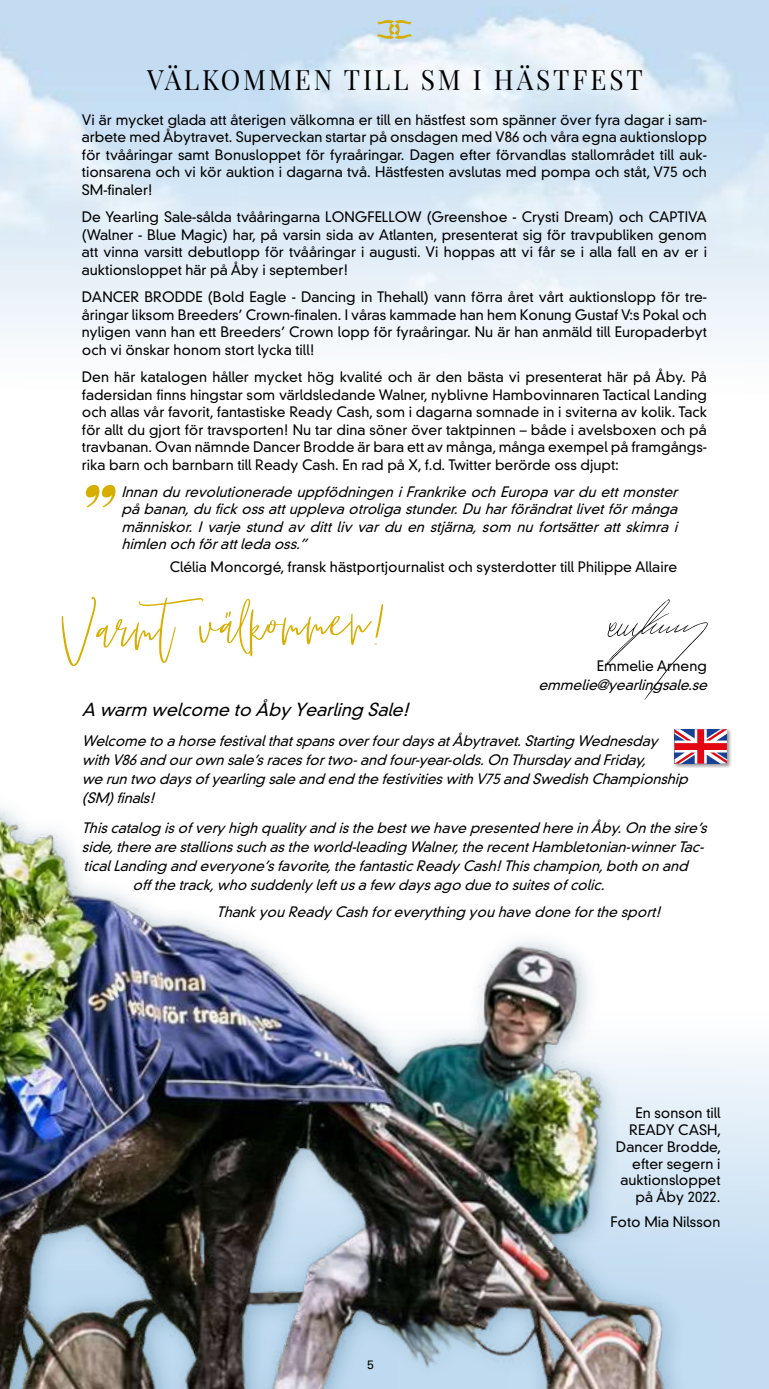
<style>
.page{position:relative;width:769px;height:1389px;background:#fff}
.page>*{position:absolute;margin:0;border:0;box-sizing:border-box;transform-origin:0 0}
.t1{font:91.35px "Puzzled";color:#d7ae00}
.t2{font:italic 700 81.73px "Playfair Display";color:#d7ae00}
.t3{font:28px "Playfair Display";letter-spacing:.11em;color:#000;scale:.94 1}
.t4{font:italic 300 17.5px "DIN Neuzeit Grotesk Std";color:#000}
.t5{font:300 14px/17.5px "DIN Neuzeit Grotesk Std";color:#000;text-align:justify}
.t6{font:italic 300 14px/17.5px "DIN Neuzeit Grotesk Std";color:#000;text-align:justify}
.t7{font:12.25px "Univers LT Std";color:#000}
</style>
<div class="page">
<svg style="left:0;top:0;width:769px;height:346px;background:#dbeaf6"></svg>
<img style="left:0;top:807px;width:769px;height:582px">
<svg style="left:377px;top:20px;width:35px;height:19px"></svg>
<div style="left:672px;top:728px;width:59px;height:40px;background:#000;opacity:.45"></div>
<svg style="left:674px;top:729px;width:53px;height:35px"></svg>
<svg style="left:225px;top:611px;width:6px;height:7px"></svg>
<svg style="left:606px;top:599px;width:102px;height:101px"></svg>
<h3 class="t3" style="left:147px;top:62px;width:529px">VÄLKOMMEN TILL SM I HÄSTFEST</h3>
<p class="t5" style="left:82px;top:111px;width:627px">Vi är mycket glada att återigen välkomna er till en hästfest som spänner över fyra dagar i sam&shy;arbete med Åbytravet. Superveckan startar på onsdagen med V86 och våra egna auktionslopp för tvååringar samt Bonusloppet för fyraåringar. Dagen efter förvandlas stallområdet till auk&shy;tionsarena och vi kör auktion i dagarna två. Hästfesten avslutas med pompa och ståt, V75 och SM-finaler!</p>
<p class="t5" style="left:82px;top:208px;width:627px">De Yearling Sale-sålda tvååringarna LONGFELLOW (Greenshoe - Crysti Dream) och CAPTIVA (Walner - Blue Magic) har, på varsin sida av Atlanten, presenterat sig för travpubliken genom att vinna varsitt debutlopp för tvååringar i augusti. Vi hoppas att vi får se i alla fall en av er i auktionsloppet här på Åby i september!</p>
<p class="t5" style="left:82px;top:288px;width:627px">DANCER BRODDE (Bold Eagle - Dancing in Thehall) vann förra året vårt auktionslopp för tre&shy;åringar liksom Breeders’ Crown-finalen. I våras kammade han hem Konung Gustaf V:s Pokal och nyligen vann han ett Breeders’ Crown lopp för fyraåringar. Nu är han anmäld till Europaderbyt och vi önskar honom stort lycka till!</p>
<p class="t5" style="left:82px;top:368px;width:627px">Den här katalogen håller mycket hög kvalité och är den bästa vi presenterat här på Åby. På fadersidan finns hingstar som världsledande Walner, nyblivne Hambovinnaren Tactical Landing och allas vår favorit, fantastiske Ready Cash, som i dagarna somnade in i sviterna av kolik. Tack för allt du gjort för travsporten! Nu tar dina söner över taktpinnen – både i avelsboxen och på travbanan. Ovan nämnde Dancer Brodde är bara ett av många, många exempel på framgångs&shy;rika barn och barnbarn till Ready Cash. En rad på X, f.d. Twitter berörde oss djupt:</p>
<p class="t6" style="left:122px;top:483px;width:562px">Innandurevolutionerade uppfödningeniFrankrike ochEuropavarduettmonster påbanan,dufickossattupplevaotroligastunder.Duharförändratlivetförmånga människor. I varje stund av ditt liv var du en stjärna,som nu fortsätter att skimra i himlenochförattledaoss.”</p>
<p class="t5" style="left:170px;top:558px;width:509px">Clélia Moncorgé, fransk hästportjournalist och systerdotter till Philippe Allaire</p>
<h2 class="t2" style="left:74px;top:459px;width:39px">”</h2>
<h1 class="t1" style="left:61px;top:589px;width:327px;rotate:-2deg">Varmt valkommen!</h1>
<p class="t5" style="left:597px;top:657px;width:112px">Emmelie Arneng</p>
<p class="t6" style="left:538px;top:676px;width:175px">emmelie@yearlingsale.se</p>
<p class="t4" style="left:82px;top:700px;width:334px">A warm welcome to ÅbyYearling Sale!</p>
<p class="t6" style="left:82px;top:731px;width:612px;line-height:19.2px;text-align:left">Welcome to ahorse festivalthatspansoverfourdaysatÅbytravet.Starting Wednesday withV86and ourownsale’sracesfortwo-and four-year-olds.OnThursdayand Friday,<br>we runtwo daysofyearling sale and end the festivitieswithV75and SwedishChampionship (SM)finals!</p>
<p class="t6" style="left:82px;top:819px;width:631px">Thiscatalog isofveryhighqualityand isthe bestwe have presented here inÅby.Onthe sire’s</p>
<p class="t6" style="left:82px;top:838px;width:627px">side,there are stallionssuchasthe world-leading Walner,the recentHambletonian-winnerTac-</p>
<p class="t6" style="left:84px;top:857px;width:610px">ticalLanding and everyone’sfavorite,the fantasticReadyCash!Thischampion,bothonand</p>
<p class="t6" style="left:133px;top:877px;width:478px">offthe track,who suddenlyleftusafew daysago due to suitesofcolic.</p>
<p class="t6" style="left:217px;top:903px;width:450px">ThankyouReadyCashforeverything youhave done forthe sport!</p>
<p class="t7" style="left:367px;top:1358px;width:8px">5</p>
<p class="t5" style="left:616px;top:1105px;width:107px;line-height:16.8px;text-align:right">En sonson till<br>READY CASH,<br>Dancer Brodde, efter segern i auktionsloppet på Åby 2022.</p>
<p class="t5" style="left:610px;top:1213px;width:112px">Foto Mia Nilsson</p>
</div>
